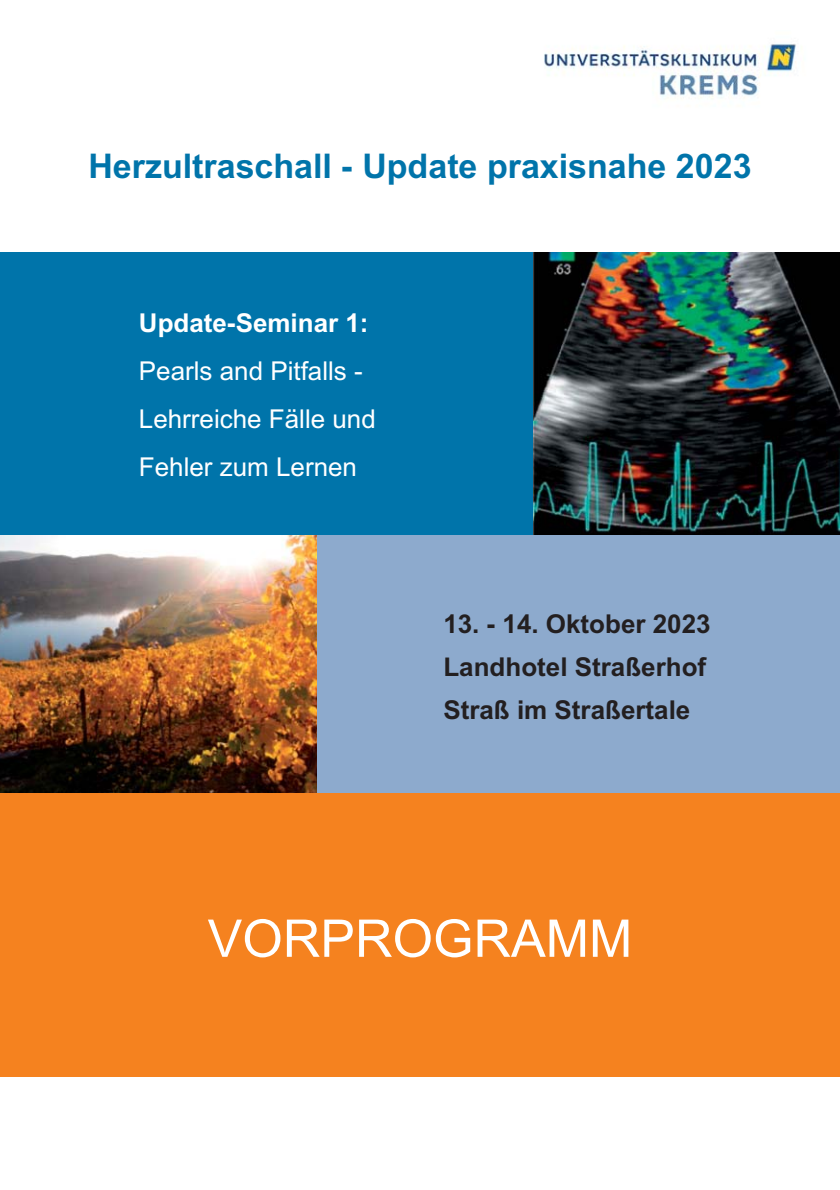
<style>
.page{position:relative;width:840px;height:1190px;background:#fff}
.page>*{position:absolute;margin:0;border:0;box-sizing:border-box;transform-origin:0 0}
.t1{font:52px "Arial";color:#fff}
.t2{font:700 34px "Arial";color:#0074aa}
.t3{font:700 26px/42.6px "Arial";color:#231f20}
.t4{font:26px/48.2px "Arial";color:#fff}
.t5{font:700 26px "Arial";color:#fff}
</style>
<div class="page">
<img style="left:544px;top:44px;width:252px;height:55px">
<div style="left:0;top:252px;width:533px;height:283px;background:#0074aa"></div>
<img style="left:533px;top:252px;width:307px;height:283px">
<img style="left:0;top:535px;width:318px;height:258px">
<div style="left:318px;top:535px;width:522px;height:258px;background:#8daacd"></div>
<div style="left:0;top:793px;width:840px;height:284px;background:#f5821f"></div>
<h2 class="t2" style="left:88px;top:154px;width:665px">Herzultraschall - Update praxisnahe 2023</h2>
<p class="t5" style="left:139px;top:313px;width:231px">Update-Seminar 1:</p>
<p class="t4" style="left:139px;top:349px;width:238px">Pearls and Pitfalls -<br>Lehrreiche Fälle und<br>Fehler zum Lernen</p>
<p class="t3" style="left:443px;top:606px;width:269px">13. - 14. Oktober 2023<br>Landhotel Straßerhof<br>Straß im Straßertale</p>
<h1 class="t1" style="left:208px;top:920px;width:426px">VORPROGRAMM</h1>
</div>
